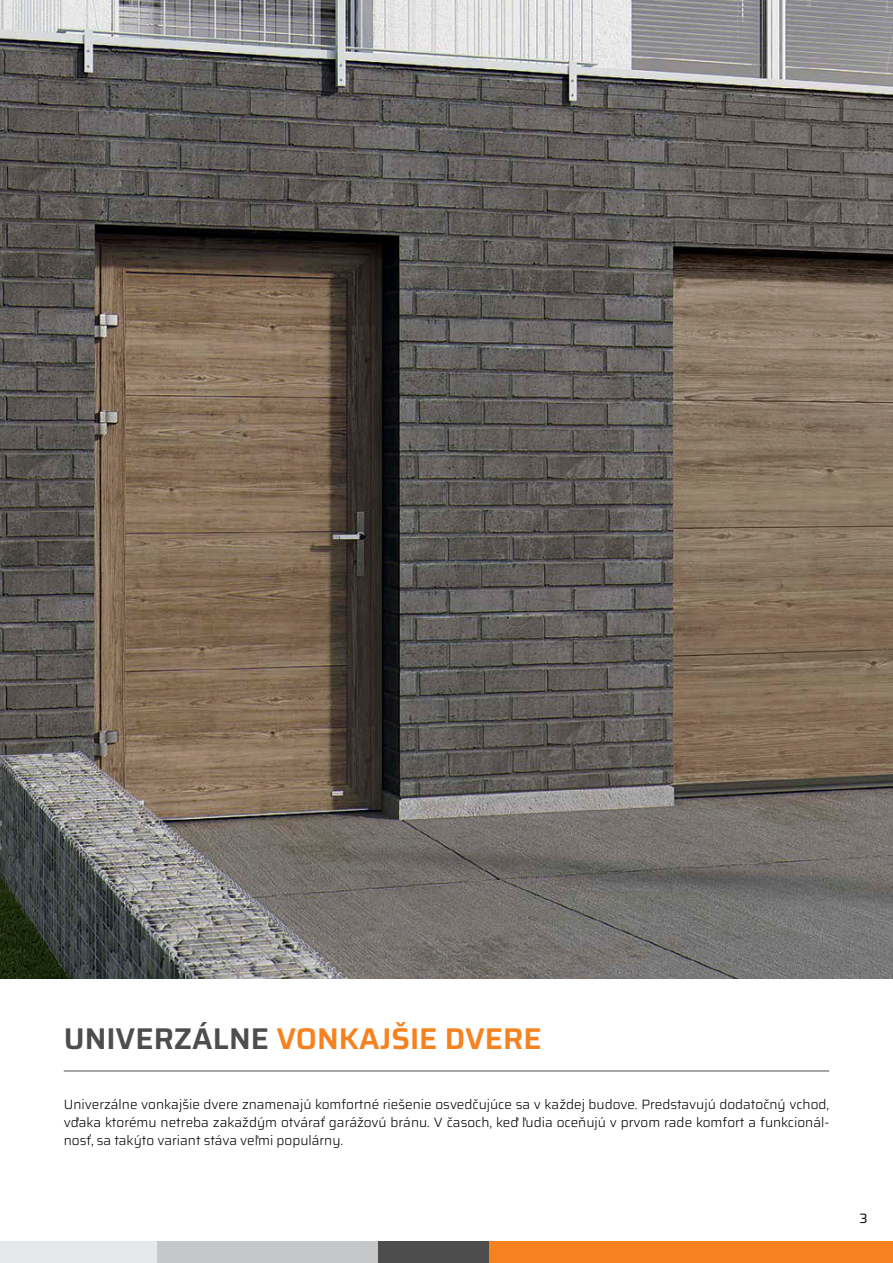
<style>
.page{position:relative;width:893px;height:1263px;background:#fff}
.page>*{position:absolute;margin:0;border:0;box-sizing:border-box;transform-origin:0 0}
.Head{font:600 30px "Saira";color:#f5821f}
.Body_text{font:300 13.5px/18px "Saira";color:#000;text-align:justify}
.t1{font:13.5px "Saira";color:#000}
.s1{color:#4d4d4e}
</style>
<div class="page">
<img style="left:0;top:0;width:893px;height:978px">
<hr style="left:64px;top:1070px;width:765px;height:1px;background:#4d4d4e">
<div style="left:0;top:1242px;width:157px;height:21px;background:#e5e7e8"></div>
<div style="left:157px;top:1242px;width:221px;height:21px;background:#c6c7c9"></div>
<div style="left:378px;top:1242px;width:111px;height:21px;background:#4d4d4e"></div>
<div style="left:489px;top:1242px;width:404px;height:21px;background:#f5821f"></div>
<p class="Head" style="left:64px;top:1014px;width:479px"><span class="s1">UNIVERZÁLNE</span> VONKAJŠIE DVERE</p>
<p class="Body_text" style="left:64px;top:1094px;width:767px">Univerzálne vonkajšie dvere znamenajú komfortné riešenie osvedčujúce sa v každej budove. Predstavujú dodatočný vchod, vďaka ktorému netreba zakaždým otvárať garážovú bránu. V časoch, keď ľudia oceňujú v prvom rade komfort a funkcionál&shy;nosť, sa takýto variant stáva veľmi populárny.</p>
<p class="t1" style="left:859px;top:1207px;width:10px">3</p>
</div>
